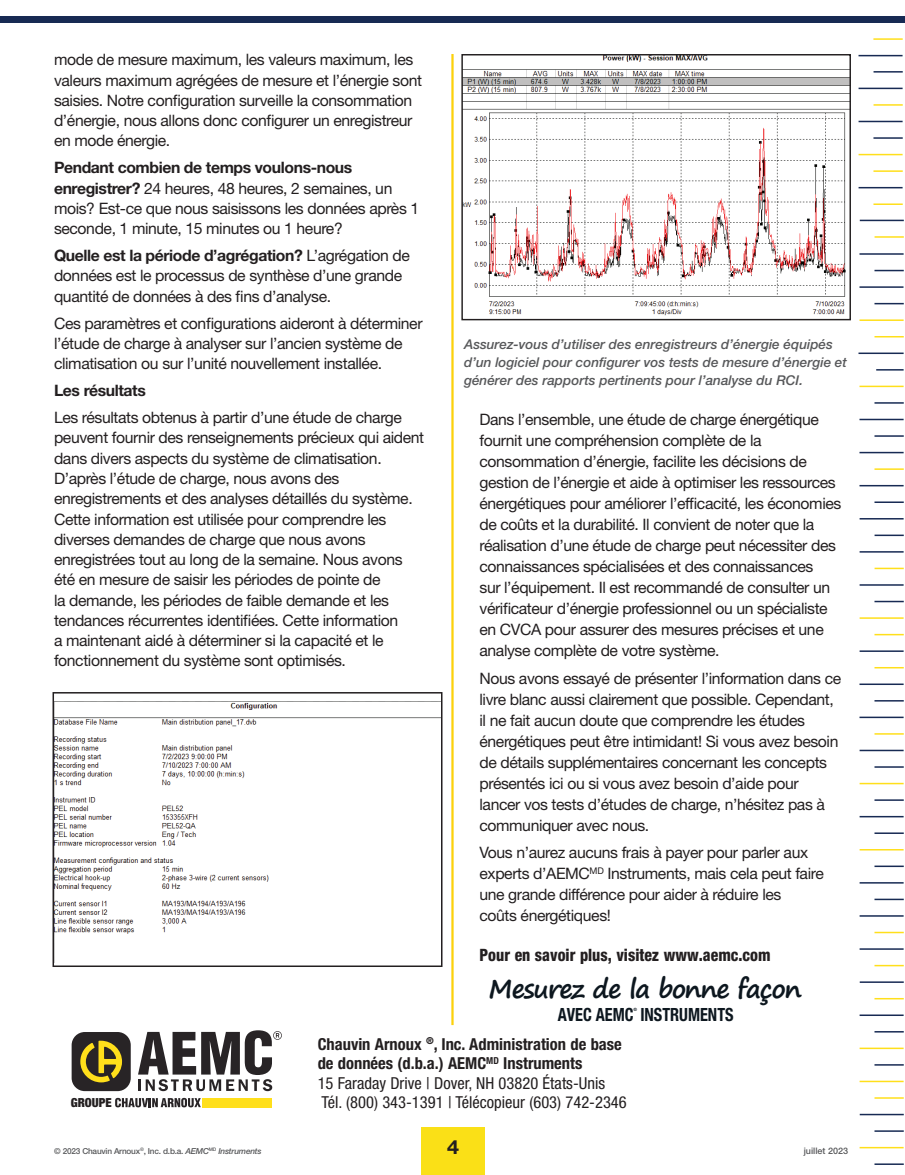
<style>
.page{position:relative;width:905px;height:1175px;background:#fff}
.page>*{position:absolute;margin:0;border:0;box-sizing:border-box;transform-origin:0 0}
.t1{font:700 25.8px "Segoe Print";letter-spacing:-.05em;color:#0d171f}
.t2{font:700 19.5px "Helvetica Neue LT Std";color:#231f20;scale:1.1 1}
.t3{font:700 condensed 18.15px "Helvetica Neue LT Std";color:#0d171f;scale:.9 1}
.t4{font:800 condensed 16.95px "Helvetica Neue LT Std";color:#231f20;scale:.93 1}
.t5{font:condensed 16.5px/19.5px "Helvetica Neue LT Std";color:#231f20}
.t6{font:15.75px/20.2px "Helvetica Neue LT Std";letter-spacing:-.025em;color:#231f20}
.t7{font:700 15.75px "Helvetica Neue LT Std";letter-spacing:-.025em;color:#231f20}
.t8{font:italic 500 13.5px/18px "Helvetica Neue LT Std";color:#57585a}
.t9{font:900 condensed 12.45px "Helvetica Neue LT Std";color:#231f20}
.t10{font:500 9px "Helvetica Neue LT Std";color:#57585a}
.t11{font:500 8.25px "Helvetica Neue LT Std";letter-spacing:-.025em;color:#57585a}
.t12{font:500 condensed 4.35px "Helvetica Neue LT Std";color:#0d171f}
.s1{font-weight:700}
.s2{font-style:italic}
</style>
<div class="page">
<hr style="left:874px;top:402px;width:29px;height:2px;background:#172a53">
<hr style="left:859px;top:253px;width:44px;height:2px;background:#172a53">
<svg style="left:874px;top:270px;width:29px;height:1px"></svg>
<hr style="left:859px;top:286px;width:44px;height:2px;background:#172a53">
<svg style="left:874px;top:303px;width:29px;height:1px"></svg>
<hr style="left:859px;top:319px;width:44px;height:2px;background:#ffdf1b">
<svg style="left:874px;top:336px;width:29px;height:1px"></svg>
<hr style="left:858px;top:352px;width:45px;height:2px;background:#172a53">
<hr style="left:859px;top:385px;width:44px;height:2px;background:#ffdf1b">
<hr style="left:859px;top:419px;width:44px;height:1px;background:#172a53">
<hr style="left:874px;top:435px;width:29px;height:2px;background:#172a53">
<hr style="left:859px;top:452px;width:44px;height:1px;background:#172a53">
<hr style="left:874px;top:468px;width:29px;height:2px;background:#ffdf1b">
<hr style="left:859px;top:485px;width:44px;height:1px;background:#172a53">
<hr style="left:874px;top:501px;width:29px;height:2px;background:#172a53">
<hr style="left:859px;top:518px;width:44px;height:1px;background:#172a53">
<hr style="left:874px;top:534px;width:29px;height:2px;background:#172a53">
<hr style="left:859px;top:551px;width:44px;height:1px;background:#172a53">
<hr style="left:874px;top:567px;width:29px;height:2px;background:#ffdf1b">
<hr style="left:859px;top:584px;width:44px;height:1px;background:#172a53">
<svg style="left:874px;top:601px;width:29px;height:1px"></svg>
<hr style="left:859px;top:617px;width:44px;height:2px;background:#ffdf1b">
<svg style="left:874px;top:634px;width:29px;height:1px"></svg>
<hr style="left:859px;top:650px;width:44px;height:2px;background:#172a53">
<svg style="left:874px;top:667px;width:29px;height:1px"></svg>
<hr style="left:859px;top:716px;width:44px;height:2px;background:#172a53">
<hr style="left:859px;top:683px;width:44px;height:2px;background:#172a53">
<svg style="left:874px;top:733px;width:29px;height:1px"></svg>
<svg style="left:874px;top:700px;width:29px;height:1px"></svg>
<svg style="left:874px;top:766px;width:29px;height:1px"></svg>
<hr style="left:859px;top:749px;width:44px;height:2px;background:#172a53">
<hr style="left:859px;top:782px;width:44px;height:2px;background:#ffdf1b">
<hr style="left:859px;top:816px;width:44px;height:1px;background:#172a53">
<hr style="left:874px;top:832px;width:29px;height:2px;background:#172a53">
<hr style="left:859px;top:849px;width:44px;height:1px;background:#ffdf1b">
<hr style="left:874px;top:865px;width:29px;height:2px;background:#172a53">
<hr style="left:859px;top:882px;width:44px;height:1px;background:#172a53">
<hr style="left:874px;top:898px;width:29px;height:2px;background:#172a53">
<hr style="left:859px;top:915px;width:44px;height:1px;background:#172a53">
<hr style="left:874px;top:931px;width:29px;height:2px;background:#ffdf1b">
<hr style="left:859px;top:948px;width:44px;height:1px;background:#172a53">
<hr style="left:874px;top:964px;width:29px;height:2px;background:#ffdf1b">
<hr style="left:859px;top:981px;width:44px;height:1px;background:#172a53">
<svg style="left:874px;top:998px;width:29px;height:1px"></svg>
<hr style="left:859px;top:1014px;width:44px;height:2px;background:#172a53">
<svg style="left:874px;top:1031px;width:29px;height:1px"></svg>
<hr style="left:859px;top:1047px;width:44px;height:2px;background:#ffdf1b">
<svg style="left:874px;top:1064px;width:29px;height:1px"></svg>
<hr style="left:859px;top:1080px;width:44px;height:2px;background:#ffdf1b">
<svg style="left:874px;top:1097px;width:29px;height:1px"></svg>
<hr style="left:859px;top:1113px;width:44px;height:2px;background:#172a53">
<svg style="left:874px;top:1130px;width:29px;height:1px"></svg>
<hr style="left:859px;top:1146px;width:44px;height:2px;background:#ffdf1b">
<svg style="left:874px;top:1163px;width:29px;height:1px"></svg>
<hr style="left:874px;top:799px;width:29px;height:2px;background:#172a53">
<svg style="left:876px;top:369px;width:27px;height:1px"></svg>
<hr style="left:859px;top:220px;width:44px;height:1px;background:#172a53">
<hr style="left:874px;top:236px;width:29px;height:2px;background:#ffdf1b">
<hr style="left:873px;top:71px;width:29px;height:2px;background:#172a53">
<hr style="left:858px;top:88px;width:44px;height:1px;background:#172a53">
<hr style="left:873px;top:104px;width:29px;height:2px;background:#ffdf1b">
<hr style="left:858px;top:121px;width:44px;height:1px;background:#172a53">
<hr style="left:873px;top:137px;width:29px;height:2px;background:#172a53">
<hr style="left:858px;top:154px;width:44px;height:1px;background:#ffdf1b">
<hr style="left:873px;top:170px;width:29px;height:2px;background:#ffdf1b">
<hr style="left:858px;top:187px;width:44px;height:1px;background:#172a53">
<hr style="left:873px;top:203px;width:29px;height:2px;background:#ffdf1b">
<hr style="left:873px;top:38px;width:29px;height:2px;background:#ffdf1b">
<hr style="left:858px;top:55px;width:44px;height:1px;background:#172a53">
<div style="left:420px;top:1127px;width:64px;height:47px;background:#fae017"></div>
<div style="left:0;top:17px;width:904px;height:6px;background:#172a53"></div>
<div style="left:203px;top:1097px;width:69px;height:10px;background:#ffdf1b"></div>
<svg style="left:115px;top:1097px;width:86px;height:10px"></svg>
<svg style="left:138px;top:1030px;width:144px;height:61px"></svg>
<div style="left:72px;top:1032px;width:59px;height:59px;background:#282426;border-radius:13px"></div>
<svg style="left:80px;top:1040px;width:42px;height:42px"></svg>
<img style="left:55px;top:701px;width:384px;height:233px">
<div style="left:52px;top:692px;width:390px;height:275px;border:2px solid #231f20"></div>
<img style="left:463px;top:56px;width:386px;height:260px">
<div style="left:461px;top:54px;width:390px;height:266px;border:1px solid #231f20"></div>
<hr style="left:451px;top:54px;width:2px;height:971px;background:#fcd10b">
<p class="t6" style="left:54px;top:49px;width:369px">mode de mesure maximum, les valeurs maximum, les valeurs maximum agrégées de mesure et l’énergie sont saisies. Notre configuration surveille la consommation d’énergie, nous allons donc configurer un enregistreur en mode énergie.</p>
<p class="t6" style="left:54px;top:157px;width:367px"><span class="s1">Pendant combien de temps voulons-nous enregistrer?</span> 24 heures, 48 heures, 2 semaines, un mois? Est-ce que nous saisissons les données après 1 seconde, 1 minute, 15 minutes ou 1 heure?</p>
<p class="t6" style="left:54px;top:245px;width:357px"><span class="s1">Quelle est la période d’agrégation?</span> L’agrégation de données est le processus de synthèse d’une grande quantité de données à des fins d’analyse.</p>
<p class="t6" style="left:54px;top:313px;width:370px">Ces paramètres et configurations aideront à déterminer l’étude de charge à analyser sur l’ancien système de climatisation ou sur l’unité nouvellement installée.</p>
<p class="t7" style="left:54px;top:381px;width:93px">Les résultats</p>
<p class="t6" style="left:54px;top:407px;width:372px">Les résultats obtenus à partir d’une étude de charge peuvent fournir des renseignements précieux qui aident dans divers aspects du système de climatisation.<br>D’après l’étude de charge, nous avons des enregistrements et des analyses détaillés du système.<br>Cette information est utilisée pour comprendre les diverses demandes de charge que nous avons enregistrées tout au long de la semaine. Nous avons été en mesure de saisir les périodes de pointe de<br>la demande, les périodes de faible demande et les tendances récurrentes identifiées. Cette information<br>a maintenant aidé à déterminer si la capacité et le fonctionnement du système sont optimisés.</p>
<p class="t6" style="left:479px;top:408px;width:363px;line-height:21px">Dans l’ensemble, une étude de charge énergétique fournit une compréhension complète de la consommation d’énergie, facilite les décisions de gestion de l’énergie et aide à optimiser les ressources énergétiques pour améliorer l’efficacité, les économies de coûts et la durabilité. Il convient de noter que la réalisation d’une étude de charge peut nécessiter des connaissances spécialisées et des connaissances<br>sur l’équipement. Il est recommandé de consulter un vérificateur d’énergie professionnel ou un spécialiste en CVCA pour assurer des mesures précises et une analyse complète de votre système.</p>
<p class="t6" style="left:479px;top:667px;width:363px;line-height:21px">Nous avons essayé de présenter l’information dans ce livre blanc aussi clairement que possible. Cependant, il ne fait aucun doute que comprendre les études énergétiques peut être intimidant! Si vous avez besoin de détails supplémentaires concernant les concepts présentés ici ou si vous avez besoin d’aide pour lancer vos tests d’études de charge, n’hésitez pas à communiquer avec nous.</p>
<p class="t6" style="left:479px;top:842px;width:346px;line-height:21px">Vous n’aurez aucuns frais à payer pour parler aux experts d’AEMC<sup>MD</sup> Instruments, mais cela peut faire une grande différence pour aider à réduire les<br>coûts énergétiques!</p>
<p class="t4" style="left:479px;top:944px;width:314px">Pour en savoir plus, visitez www.aemc.com</p>
<p class="t8" style="left:464px;top:335px;width:384px">Assurez-vous d’utiliser des enregistreurs d’énergie équipés d’un logiciel pour configurer vos tests de mesure d’énergie et générer des rapports pertinents pour l’analyse du RCI.</p>
<h1 class="t1" style="left:488px;top:965px;width:315px">Mesurez de la bonne façon</h1>
<p class="t9" style="left:71px;top:1095px;width:43px">GROUPE</p>
<p class="t12" style="left:633px;top:1006px;width:5px">®</p>
<p class="t3" style="left:557px;top:1003px;width:197px">AVEC AEMC INSTRUMENTS</p>
<p class="t5" style="left:318px;top:1034px;width:310px"><span class="s1">Chauvin Arnoux</span> <sup>®</sup><span class="s1">, Inc. Administration de base de données (d.b.a.) AEMC</span><sup>MD</sup> <span class="s1">Instruments<br></span>15 Faraday Drive | Dover, NH 03820 États-Unis Tél. (800) 343-1391 | Télécopieur (603) 742-2346</p>
<p class="t11" style="left:54px;top:1146px;width:209px">© 2023 Chauvin Arnoux<sup>®</sup>, Inc. d.b.a. <span class="s2">AEMC</span><sup>MD</sup> <span class="s2">Instruments</span></p>
<p class="t2" style="left:447px;top:1134px;width:12px">4</p>
<p class="t10" style="left:803px;top:1145px;width:46px">juillet 2023</p>
</div>
